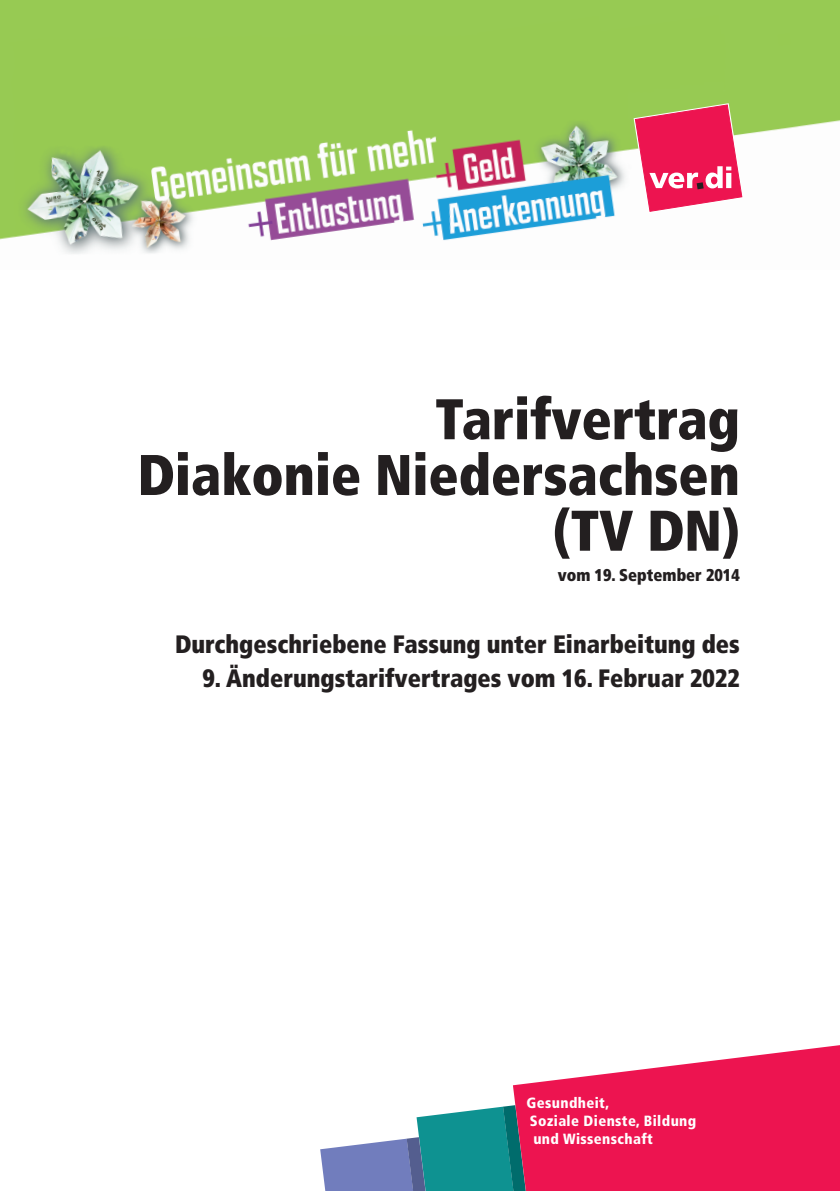
<style>
.page{position:relative;width:840px;height:1191px;background:#fff}
.page>*{position:absolute;margin:0;border:0;box-sizing:border-box;transform-origin:0 0}
.t1{font:900 condensed 57.2px/55.8px "Frutiger";color:#231f20;text-align:right;scale:.95 1}
.t2{font:900 condensed 25.2px "Frutiger";color:#231f20;scale:.95 1}
.t3{font:900 condensed 17px "Frutiger";color:#231f20;scale:.95 1}
.t4{font:900 condensed 14.8px/18.2px "Frutiger";letter-spacing:.025em;color:#fff}
</style>
<div class="page">
<img style="left:0;top:0;width:839px;height:254px">
<svg style="left:320px;top:1105px;width:192px;height:86px"></svg>
<svg style="left:512px;top:1045px;width:327px;height:146px;background:#eb3669"></svg>
<svg style="left:633px;top:103px;width:110px;height:110px"></svg>
<h1 class="t1" style="left:137px;top:396px;width:635px">Tarifvertrag<br>Diakonie Niedersachsen (TV DN)</h1>
<p class="t3" style="left:557px;top:568px;width:193px">vom 19. September 2014</p>
<p class="t2" style="left:175px;top:634px;width:595px">Durchgeschriebene Fassung unter Einarbeitung des</p>
<p class="t2" style="left:202px;top:668px;width:567px">9. Änderungstarifvertrages vom 16. Februar 2022</p>
<p class="t4" style="left:526px;top:1094px;width:171px">Gesundheit,<br>Soziale Dienste, Bildung und Wissenschaft</p>
</div>
